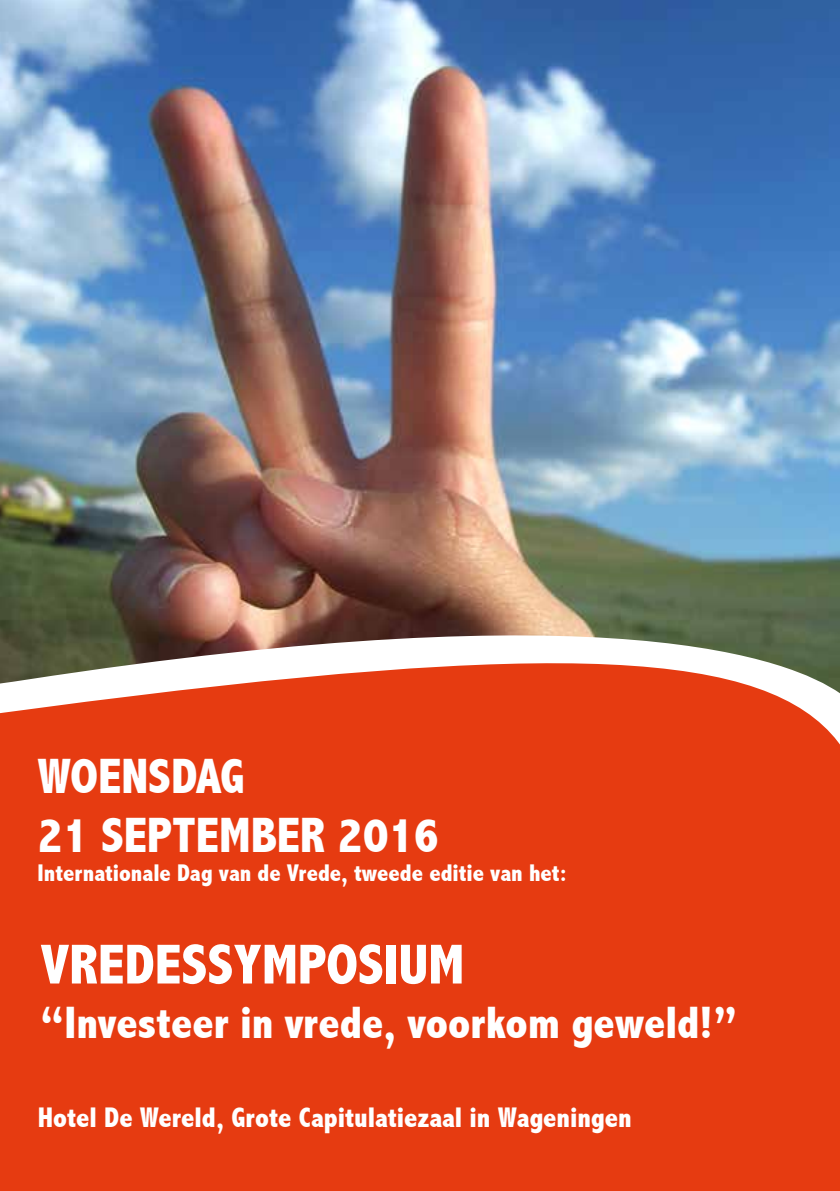
<style>
.page{position:relative;width:840px;height:1191px;background:#fff}
.page>*{position:absolute;margin:0;border:0;box-sizing:border-box;transform-origin:0 0}
.t1{font:800 condensed 56.8px "Abadi";color:#fff}
.t2{font:800 condensed 49.8px/59.6px "Abadi";color:#fff}
.t3{font:800 condensed 45.4px "Abadi";color:#fff}
.t4{font:800 condensed 28.4px "Abadi";color:#fff}
.t5{font:800 condensed 24.2px "Abadi";color:#fff}
</style>
<div class="page">
<div style="left:0;top:693px;width:839px;height:498px;background:#e63b11"></div>
<img style="left:0;top:0;width:839px;height:693px">
<h2 class="t2" style="left:38px;top:746px;width:403px">WOENSDAG<br>21 SEPTEMBER 2016</h2>
<p class="t5" style="left:38px;top:859px;width:530px">Internationale Dag van de Vrede, tweede editie van het:</p>
<h1 class="t1" style="left:40px;top:931px;width:425px">VREDESSYMPOSIUM</h1>
<h3 class="t3" style="left:40px;top:996px;width:697px">“Investeer in vrede, voorkom geweld!”</h3>
<p class="t4" style="left:38px;top:1100px;width:595px">Hotel De Wereld, Grote Capitulatiezaal in Wageningen</p>
</div>
